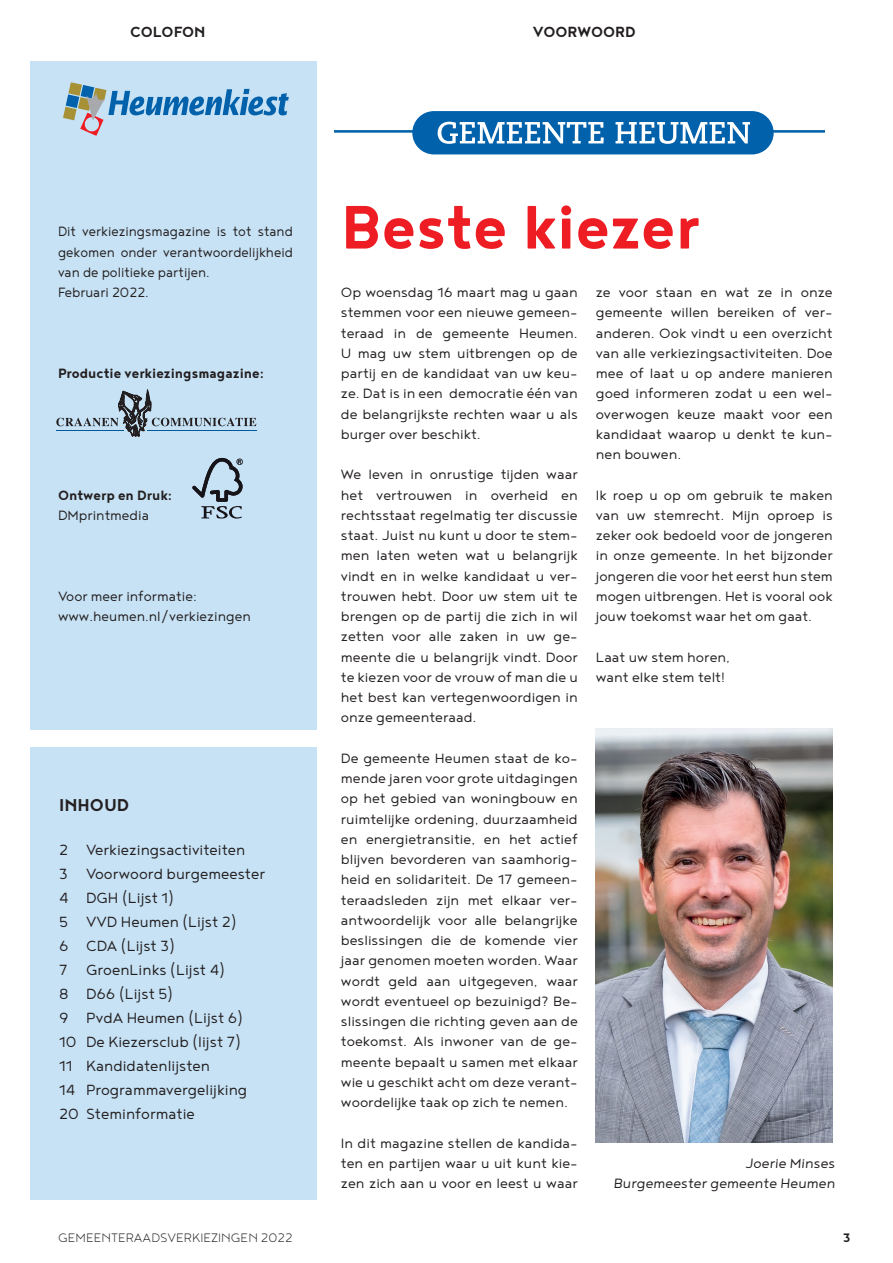
<style>
.page{position:relative;width:893px;height:1263px;background:#fff}
.page>*{position:absolute;margin:0;border:0;box-sizing:border-box;transform-origin:0 0}
.t1{font:700 75px "Noyh";color:#ee1d23}
.t2{font:700 21px "Noyh";color:#231f20}
.t3{font:300 18px/24px "Noyh";color:#231f20}
.t4{font:700 18px "Noyh";color:#231f20}
.t5{font:300 16.5px/20.2px "Noyh";color:#231f20;text-align:justify}
.t6{font:300 16.5px/20.2px "Noyh";color:#231f20;scale:.96 1}
.t7{font:700 16.5px "Noyh";color:#231f20}
.t8{font:200 15px "Noyh";color:#231f20}
.t9{font:700 15px "Noyh";color:#231f20}
</style>
<div class="page">
<div style="left:30px;top:61px;width:287px;height:1138px;background:#c7e2f5"></div>
<hr style="left:335px;top:130px;width:490px;height:3px;background:#0161ab">
<div style="left:412px;top:111px;width:362px;height:43px;background:#0161ab;border-radius:22px"></div>
<svg style="left:438px;top:122px;width:166px;height:22px"></svg>
<svg style="left:615px;top:122px;width:135px;height:22px"></svg>
<img style="left:596px;top:728px;width:237px;height:415px">
<svg style="left:56px;top:389px;width:200px;height:47px"></svg>
<hr style="left:56px;top:430px;width:67px;height:1px;background:#00599b">
<hr style="left:147px;top:430px;width:109px;height:1px;background:#00599b">
<svg style="left:63px;top:82px;width:226px;height:54px"></svg>
<svg style="left:192px;top:458px;width:51px;height:61px"></svg>
<div style="left:22px;top:730px;width:306px;height:16px;background:#fff"></div>
<p class="t4" style="left:130px;top:21px;width:77px">COLOFON</p>
<p class="t4" style="left:533px;top:21px;width:104px">VOORWOORD</p>
<p class="t6" style="left:58px;top:221px;width:246px">Dit verkiezingsmagazine is tot stand gekomen onder verantwoordelijkheid van de politieke partijen.<br>Februari 2022.</p>
<p class="t7" style="left:58px;top:364px;width:208px">Productie verkiezingsmagazine:</p>
<p class="t7" style="left:58px;top:485px;width:116px">Ontwerp en Druk:</p>
<p class="t5" style="left:58px;top:504px;width:93px">DMprintmedia</p>
<p class="t5" style="left:58px;top:585px;width:194px">Voor meer informatie: www.heumen.nl/verkiezingen</p>
<p class="t2" style="left:59px;top:793px;width:72px">INHOUD</p>
<p class="t3" style="left:59px;top:837px;width:208px">2 Verkiezingsactiviteiten<br>3 Voorwoord burgemeester<br>4 DGH (Lijst 1)<br>5 VVD Heumen (Lijst 2)<br>6 CDA (Lijst 3)<br>7 GroenLinks (Lijst 4)<br>8 D66 (Lijst 5)<br>9 PvdA Heumen (Lijst 6)<br>10 De Kiezersclub (lijst 7)<br>11 Kandidatenlijsten<br>14 Programmavergelijking<br>20 Steminformatie</p>
<h1 class="t1" style="left:341px;top:184px;width:360px">Beste kiezer</h1>
<p class="t5" style="left:341px;top:282px;width:238px">Op woensdag 16 maart mag u gaan stemmen voor een nieuwe gemeen&shy;teraad in de gemeente Heumen.<br>U mag uw stem uitbrengen op de partij en de kandidaat van uw keu&shy;ze. Dat is in een democratie één van de belangrijkste rechten waar u als burger over beschikt.</p>
<p class="t5" style="left:341px;top:464px;width:238px">We leven in onrustige tijden waar het vertrouwen in overheid en rechtsstaat regelmatig ter discussie staat. Juist nu kunt u door te stem&shy;men laten weten wat u belangrijk vindt en in welke kandidaat u ver&shy;trouwen hebt. Door uw stem uit te brengen op de partij die zich in wil zetten voor alle zaken in uw ge&shy;meente die u belangrijk vindt. Door te kiezen voor de vrouw of man die u het best kan vertegenwoordigen in onze gemeenteraad.</p>
<p class="t5" style="left:341px;top:747px;width:238px">De gemeente Heumen staat de ko&shy;mende jaren voor grote uitdagingen op het gebied van woningbouw en ruimtelijke ordening, duurzaamheid en energietransitie, en het actief blijven bevorderen van saamhorig&shy;heid en solidariteit. De 17 gemeen&shy;teraadsleden zijn met elkaar ver&shy;antwoordelijk voor alle belangrijke beslissingen die de komende vier jaar genomen moeten worden. Waar wordt geld aan uitgegeven, waar wordt eventueel op bezuinigd? Be&shy;slissingen die richting geven aan de toekomst. Als inwoner van de ge&shy;meente bepaalt u samen met elkaar wie u geschikt acht om deze verant&shy;woordelijke taak op zich te nemen.</p>
<p class="t5" style="left:341px;top:1132px;width:238px">In dit magazine stellen de kandida&shy;ten en partijen waar u uit kunt kie&shy;zen zich aan u voor en leest u waar</p>
<p class="t5" style="left:596px;top:282px;width:238px">ze voor staan en wat ze in onze gemeente willen bereiken of ver&shy;anderen. Ook vindt u een overzicht van alle verkiezingsactiviteiten. Doe mee of laat u op andere manieren goed informeren zodat u een wel&shy;overwogen keuze maakt voor een kandidaat waarop u denkt te kun&shy;nen bouwen.</p>
<p class="t5" style="left:596px;top:484px;width:238px">Ik roep u op om gebruik te maken van uw stemrecht. Mijn oproep is zeker ook bedoeld voor de jongeren in onze gemeente. In het bijzonder jongeren die voor het eerst hun stem mogen uitbrengen. Het is vooral ook jouw toekomst waar het om gaat.</p>
<p class="t5" style="left:596px;top:646px;width:136px">Laat uw stem horen, want elke stem telt!</p>
<p class="t5" style="left:613px;top:1153px;width:225px;line-height:19.8px;text-align:right">Joerie Minses<br>Burgemeester gemeente Heumen</p>
<p class="t8" style="left:58px;top:1230px;width:236px">GEMEENTERAADSVERKIEZINGEN 2022</p>
<p class="t9" style="left:843px;top:1229px;width:9px">3</p>
</div>
